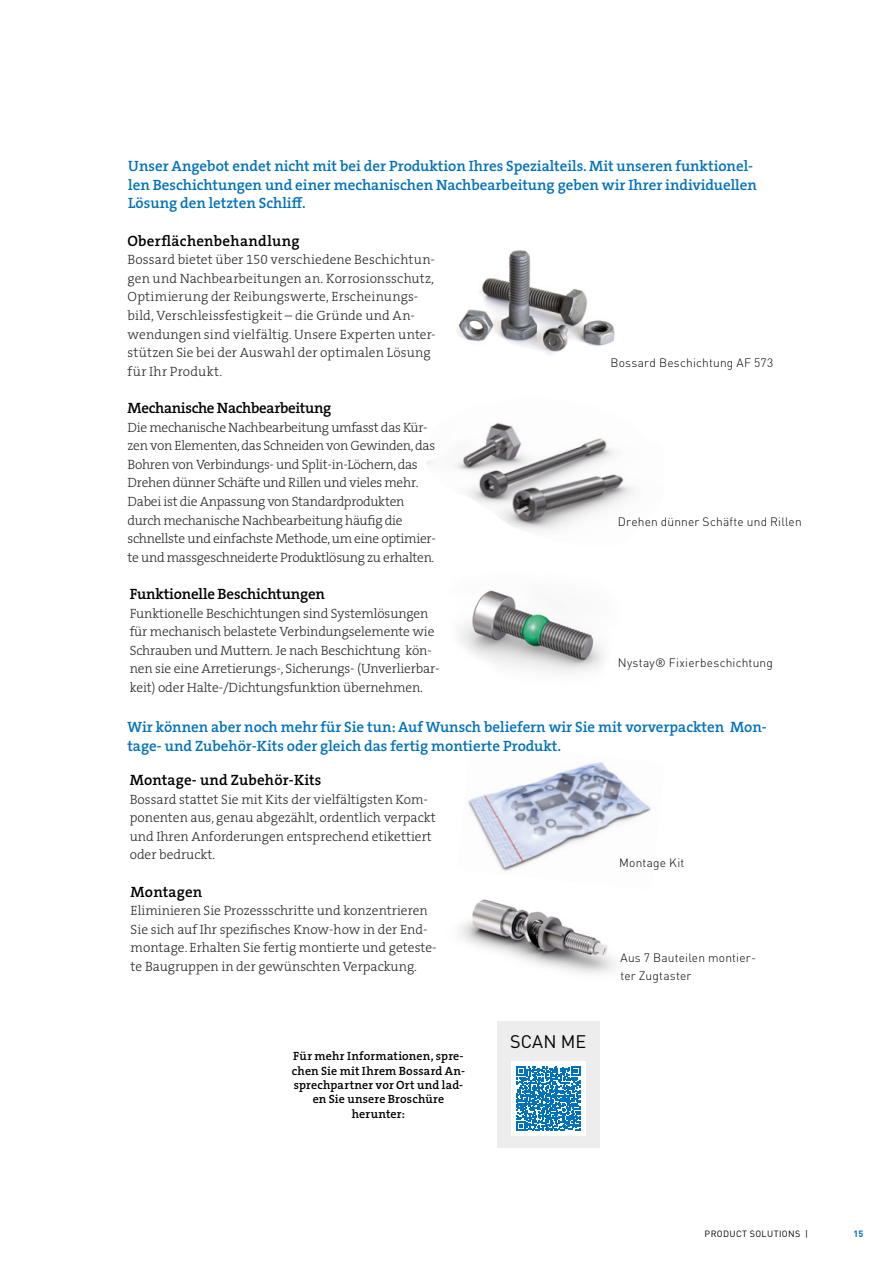
<style>
.page{position:relative;width:893px;height:1263px;background:#fff}
.page>*{position:absolute;margin:0;border:0;box-sizing:border-box;transform-origin:0 0}
.t1{font:18px "DINOT";letter-spacing:.01em;color:#000}
.t2{font:15px/18.6px "The Serif HP6 Se Bld";color:#0072bb}
.t3{font:15px "The Serif HP6 Se Bld";letter-spacing:-.01em;color:#000}
.t4{font:15px "The Serif HP6 Se Bld";letter-spacing:.01em;color:#000}
.t5{font:15px "The Serif HP6 Se Bld";letter-spacing:.015em;color:#000}
.t6{font:13.5px/18.6px "The Serif HP3 Lig";letter-spacing:-.01em;color:#282827}
.t7{font:13.5px/18.6px "The Serif HP3 Lig";letter-spacing:.01em;color:#282827}
.t8{font:300 12px/18px "DINOT";letter-spacing:.015em;color:#000}
.t9{font:12px/14.4px "The Serif HP6 Se Bld";letter-spacing:.01em;color:#000;text-align:center}
.t10{font:9px "DINOT";letter-spacing:.04em;color:#000}
.t11{font:700 9px "DINOT";color:#0072bb}
</style>
<div class="page">
<img style="left:457px;top:250px;width:158px;height:104px">
<svg style="left:426px;top:423px;width:207px;height:108px"></svg>
<img style="left:459px;top:590px;width:145px;height:83px">
<img style="left:468px;top:762px;width:183px;height:109px">
<img style="left:460px;top:899px;width:156px;height:75px">
<div style="left:497px;top:1021px;width:102px;height:127px;background:#ededed"></div>
<div style="left:511px;top:1061px;width:74px;height:75px;background:#fff"></div>
<svg style="left:516px;top:1066px;width:64px;height:64px"></svg>
<p class="t2" style="left:128px;top:157px;width:630px">Unser Angebot endet nicht mit bei der Produktion Ihres Spezialteils. Mit unseren funktionel&shy;len Beschichtungen und einer mechanischen Nachbearbeitung geben wir Ihrer individuellen<br>Lösung den letzten Schliff.</p>
<p class="t5" style="left:128px;top:231px;width:174px">Oberflächenbehandlung</p>
<p class="t7" style="left:128px;top:250px;width:310px">Bossard bietet über 150 verschiedene Beschichtun&shy;gen und Nachbearbeitungen an. Korrosionsschutz, Optimierung der Reibungswerte, Erscheinungs&shy;bild, Verschleissfestigkeit – die Gründe und An&shy;wendungen sind vielfältig. Unsere Experten unter&shy;stützen Sie bei der Auswahl der optimalen Lösung für Ihr Produkt.</p>
<p class="t3" style="left:128px;top:398px;width:205px">Mechanische Nachbearbeitung</p>
<p class="t6" style="left:128px;top:418px;width:310px">Die mechanische Nachbearbeitung umfasst das Kür&shy;zen von Elementen, das Schneiden von Gewinden, das Bohren von Verbindungs- und Split-in-Löchern, das Drehen dünner Schäfte und Rillen und vieles mehr.<br>Dabei ist die Anpassung von Standardprodukten durch mechanische Nachbearbeitung häufig die schnellste und einfachste Methode, um eine optimier&shy;te und massgeschneiderte Produktlösung zu erhalten.</p>
<p class="t3" style="left:130px;top:584px;width:197px">Funktionelle Beschichtungen</p>
<p class="t6" style="left:130px;top:604px;width:311px">Funktionelle Beschichtungen sind Systemlösungen für mechanisch belastete Verbindungselemente wie Schrauben und Muttern. Je nach Beschichtung kön&shy;nen sie eine Arretierungs-, Sicherungs- (Unverlierbar&shy;keit) oder Halte-/Dichtungsfunktion übernehmen.</p>
<p class="t8" style="left:610px;top:353px;width:164px">Bossard Beschichtung AF 573</p>
<p class="t8" style="left:618px;top:512px;width:185px">Drehen dünner Schäfte und Rillen</p>
<p class="t8" style="left:618px;top:653px;width:157px">Nystay® Fixierbeschichtung</p>
<p class="t2" style="left:127px;top:718px;width:641px">Wir können aber noch mehr für Sie tun: Auf Wunsch beliefern wir Sie mit vorverpackten Mon&shy;tage- und Zubehör-Kits oder gleich das fertig montierte Produkt.</p>
<p class="t4" style="left:130px;top:770px;width:193px">Montage- und Zubehör-Kits</p>
<p class="t6" style="left:130px;top:790px;width:308px">Bossard stattet Sie mit Kits der vielfältigsten Kom&shy;ponenten aus, genau abgezählt, ordentlich verpackt und Ihren Anforderungen entsprechend etikettiert oder bedruckt.</p>
<p class="t4" style="left:131px;top:882px;width:73px">Montagen</p>
<p class="t6" style="left:131px;top:901px;width:308px">Eliminieren Sie Prozessschritte und konzentrieren Sie sich auf Ihr spezifisches Know-how in der End&shy;montage. Erhalten Sie fertig montierte und geteste&shy;te Baugruppen in der gewünschten Verpackung.</p>
<p class="t9" style="left:292px;top:1049px;width:175px">Für mehr Informationen, spre&shy;chen Sie mit Ihrem Bossard An&shy;sprechpartner vor Ort und lad&shy;en Sie unsere Broschüre herunter:</p>
<h1 class="t1" style="left:510px;top:1029px;width:78px">SCAN ME</h1>
<p class="t8" style="left:619px;top:853px;width:67px">Montage Kit</p>
<p class="t8" style="left:620px;top:948px;width:137px">Aus 7 Bauteilen montier&shy;ter Zugtaster</p>
<p class="t10" style="left:705px;top:1227px;width:105px">PRODUCT SOLUTIONS |</p>
<p class="t11" style="left:853px;top:1227px;width:11px">15</p>
</div>
